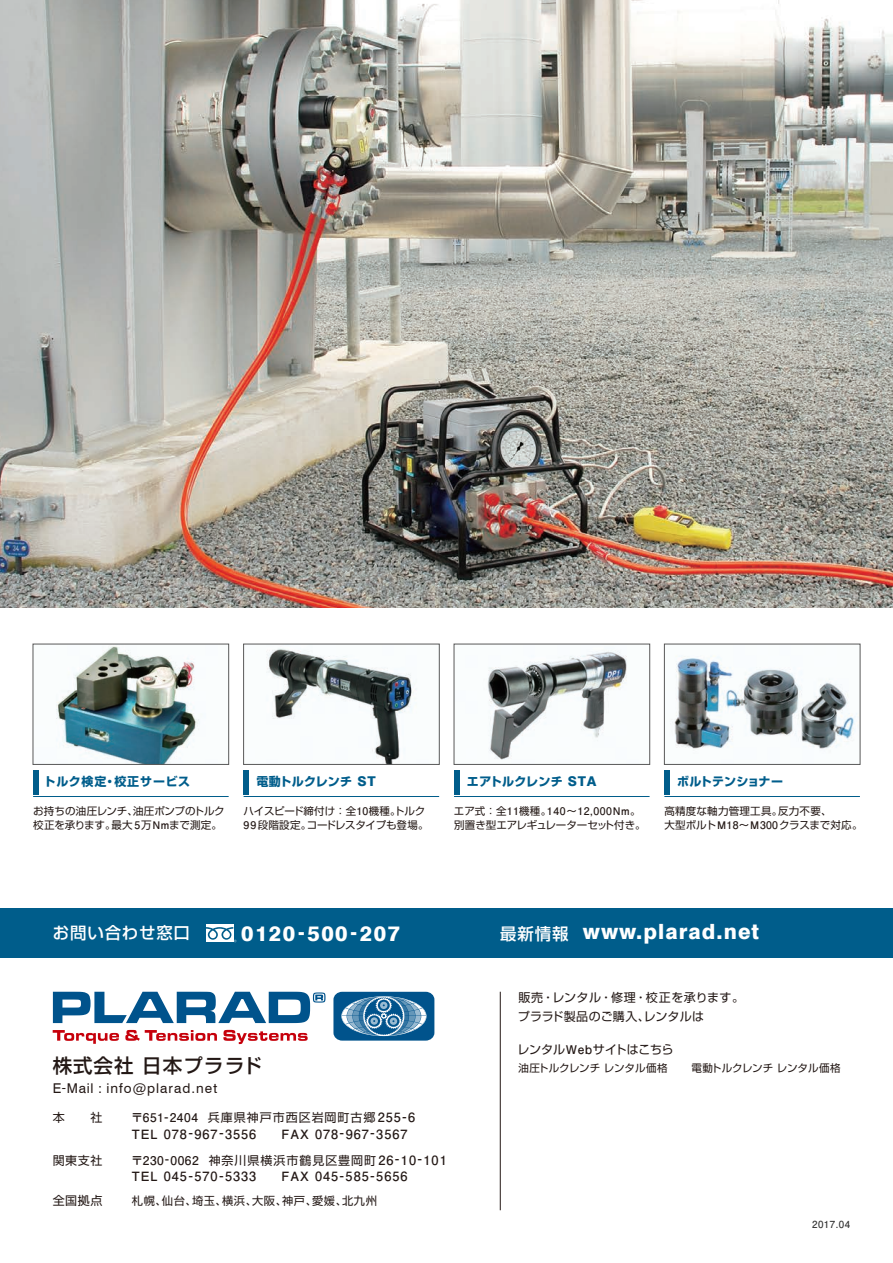
<style>
.page{position:relative;width:893px;height:1263px;background:#fff}
.page>*{position:absolute;margin:0;border:0;box-sizing:border-box;transform-origin:0 0}
.t1{font:800 21px "Swiss 721 BT";letter-spacing:.05em;color:#fff}
.t2{font:800 21px "Swiss 721 BT";letter-spacing:.075em;color:#fff}
.t3{font:500 19.5px "Shin Go Pro";letter-spacing:.05em;color:#231815}
.t4{font:500 16.5px "Shin Go Pro";letter-spacing:.05em;color:#fff}
.t5{font:13.5px "Swiss 721 BT";letter-spacing:.075em;color:#231815}
.t6{font:700 12.75px "Futo Go B101 Pro";letter-spacing:.075em;color:#231815}
.t7{font:12px "Shin Go Pro";letter-spacing:.08em;color:#231815}
.t8{font:12px "Shin Go Pro";letter-spacing:.05em;color:#231815}
.t9{font:700 12px "Shin Go Pro";letter-spacing:.02em;color:#005d8b}
.t10{font:12px "Shin Go Pro";letter-spacing:.005em;color:#231815}
.t11{font:12px "Shin Go Pro";letter-spacing:-.015em;color:#231815}
.t12{font:700 12px "Shin Go Pro";letter-spacing:.06em;color:#005d8b}
.t13{font:11.25px "Shin Go Pro";letter-spacing:.05em;color:#231815}
.t14{font:10.5px/14.1px "Shin Go Pro";letter-spacing:-.005em;color:#231815}
.t15{font:10.5px/14.1px "Shin Go Pro";letter-spacing:.025em;color:#231815}
.t16{font:700 10.5px "Futo Go B101 Pro";letter-spacing:.05em;color:#231815}
.t17{font:700 9.75px "Futo Go B101 Pro";letter-spacing:.05em;color:#333}
.s1{font-family:"Futo Go B101 Pro";font-weight:700}
.s2{font-family:"Swiss 721 BT";font-weight:800;font-size:13.5px}
.s3{font-family:"Shin Go Pro";font-weight:400}
.s4{font-family:"Shin Go Pro";font-weight:500;font-size:16.5px}
.s5{font-family:"Futo Go B101 Pro";font-weight:700;font-size:12.75px}
</style>
<div class="page">
<img style="left:487px;top:650px;width:140px;height:110px">
<img style="left:56px;top:646px;width:144px;height:117px">
<div style="left:33px;top:644px;width:196px;height:121px;border:1px solid #595959"></div>
<hr style="left:33px;top:796px;width:196px;height:1px;background:#005d8b">
<div style="left:33px;top:770px;width:6px;height:24px;background:#005d8b"></div>
<img style="left:266px;top:648px;width:151px;height:115px">
<div style="left:243px;top:644px;width:197px;height:121px;border:1px solid #595959"></div>
<div style="left:454px;top:644px;width:196px;height:121px;border:1px solid #595959"></div>
<hr style="left:454px;top:796px;width:196px;height:1px;background:#005d8b">
<div style="left:454px;top:770px;width:6px;height:24px;background:#005d8b"></div>
<hr style="left:244px;top:796px;width:195px;height:1px;background:#005d8b">
<div style="left:244px;top:770px;width:5px;height:24px;background:#005d8b"></div>
<img style="left:670px;top:655px;width:187px;height:94px">
<div style="left:664px;top:644px;width:196px;height:121px;border:1px solid #595959"></div>
<hr style="left:664px;top:796px;width:196px;height:1px;background:#005d8b">
<div style="left:664px;top:770px;width:6px;height:24px;background:#005d8b"></div>
<div style="left:0;top:908px;width:893px;height:50px;background:#005d8b"></div>
<div style="left:206px;top:924px;width:27px;height:18px;background:#fff"></div>
<svg style="left:206px;top:927px;width:30px;height:15px"></svg>
<div style="left:333px;top:992px;width:101px;height:48px;background:#00538c;border-radius:8px"></div>
<svg style="left:53px;top:1030px;width:66px;height:14px"></svg>
<svg style="left:125px;top:1030px;width:92px;height:11px"></svg>
<svg style="left:223px;top:1030px;width:85px;height:14px"></svg>
<svg style="left:341px;top:996px;width:85px;height:40px"></svg>
<svg style="left:53px;top:992px;width:272px;height:31px"></svg>
<hr style="left:500px;top:992px;width:1px;height:218px;background:#231815">
<img style="left:0;top:0;width:893px;height:607px">
<p class="t12" style="left:44px;top:772px;width:148px">トルク検定・校正サービス</p>
<p class="t14" style="left:33px;top:803px;width:193px">お持ちの油圧レンチ、油圧ポンプのトルク校正を承ります。最大<span class="s1">5</span>万<span class="s1">Nm</span>まで測定。</p>
<p class="t9" style="left:256px;top:772px;width:121px">電動トルクレンチ <span class="s2">ST</span></p>
<p class="t9" style="left:467px;top:772px;width:131px">エアトルクレンチ <span class="s2">STA</span></p>
<p class="t14" style="left:243px;top:803px;width:187px">ハイスピード締付け ： 全<span class="s1">10</span>機種。トルク<br><span class="s1">99</span>段階設定。コードレスタイプも登場。</p>
<p class="t16" style="left:454px;top:803px;width:188px"><span class="s3">エア式 ： 全</span>11<span class="s3">機種。</span>140～12,000Ｎｍ<span class="s3">。</span></p>
<p class="t14" style="left:454px;top:817px;width:193px">別置き型エアレギュレーターセット付き。</p>
<p class="t9" style="left:677px;top:772px;width:108px">ボルトテンショナー</p>
<p class="t15" style="left:664px;top:803px;width:200px">高精度な軸力管理工具。反力不要、<br>大型ボルト<span class="s1">M18～M300</span>クラスまで対応。</p>
<h3 class="t4" style="left:53px;top:919px;width:139px">お問い合わせ窓口</h3>
<h1 class="t2" style="left:241px;top:920px;width:161px">0120-500-207</h1>
<h1 class="t1" style="left:500px;top:918px;width:260px"><span class="s4">最新情報</span> www.plarad.net</h1>
<p class="t8" style="left:518px;top:988px;width:227px">販売・レンタル・修理・校正を承ります。</p>
<p class="t10" style="left:518px;top:1007px;width:188px">プララド製品のご購入、レンタルは</p>
<h2 class="t3" style="left:53px;top:1049px;width:211px">株式会社 日本プララド</h2>
<p class="t5" style="left:53px;top:1080px;width:166px">E-Mail : info@plarad.net</p>
<p class="t7" style="left:131px;top:1108px;width:286px"><span class="s1">〒651-2404</span> 兵庫県神戸市西区岩岡町古郷<span class="s5">255-6</span></p>
<p class="t6" style="left:132px;top:1124px;width:277px">TEL 078-967-3556　 FAX 078-967-3567</p>
<p class="t8" style="left:53px;top:1108px;width:51px">本　　社</p>
<p class="t8" style="left:53px;top:1150px;width:51px">関東支社</p>
<p class="t8" style="left:53px;top:1191px;width:51px">全国拠点</p>
<p class="t7" style="left:131px;top:1150px;width:317px"><span class="s1">〒230-0062</span> 神奈川県横浜市鶴見区豊岡町<span class="s5">26-10-101</span></p>
<p class="t6" style="left:132px;top:1166px;width:277px">TEL 045-570-5333　 FAX 045-585-5656</p>
<p class="t13" style="left:132px;top:1192px;width:247px">札幌、仙台、埼玉、横浜、大阪、神戸、愛媛、北九州</p>
<p class="t11" style="left:517px;top:1040px;width:158px">レンタル<span class="s1">Web</span>サイトはこちら</p>
<p class="t14" style="left:518px;top:1059px;width:151px">油圧トルクレンチ レンタル価格</p>
<p class="t14" style="left:691px;top:1059px;width:151px">電動トルクレンチ レンタル価格</p>
<p class="t17" style="left:812px;top:1216px;width:39px">2017.04</p>
</div>
